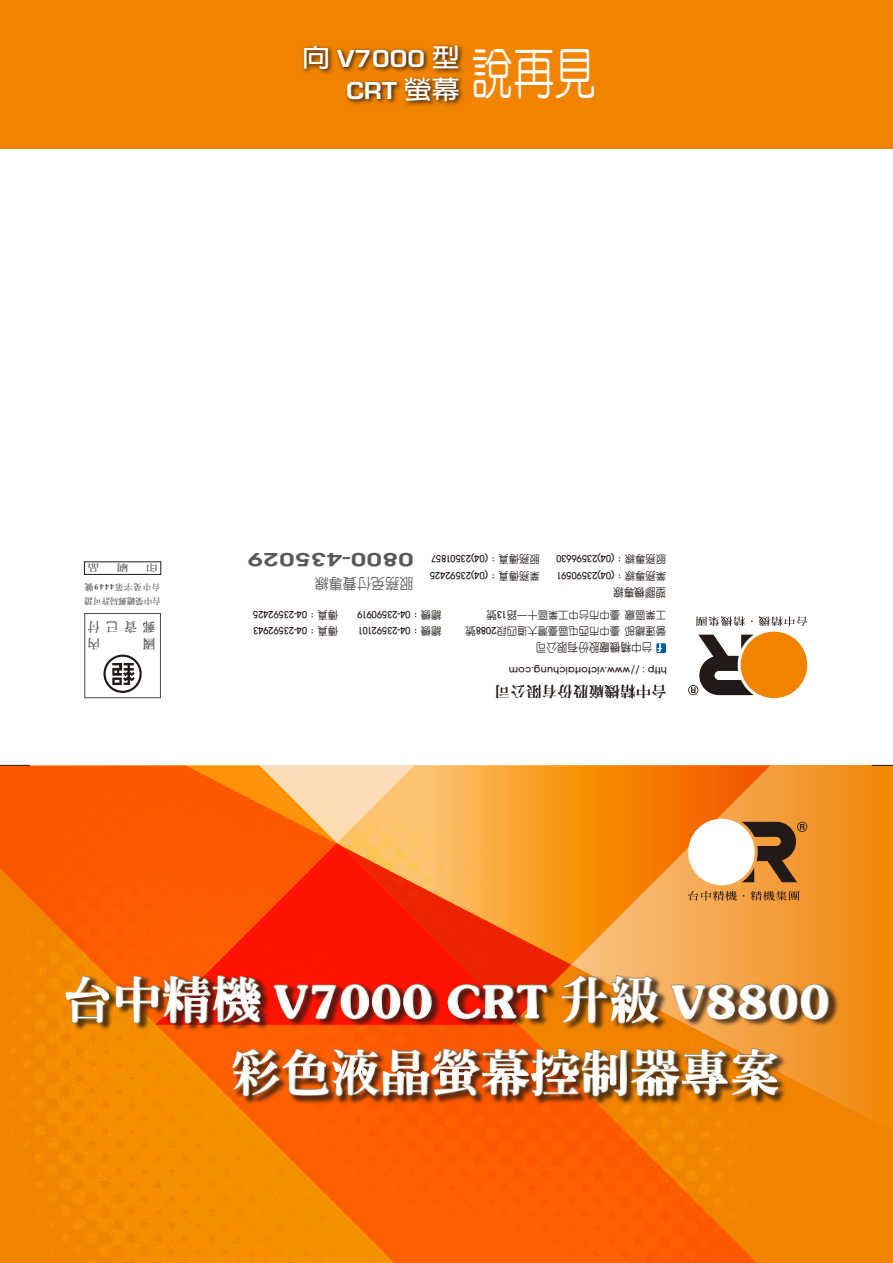
<style>
.page{position:relative;width:893px;height:1263px;background:#fff}
.page>*{position:absolute;margin:0;border:0;box-sizing:border-box;transform-origin:0 0}
.t1{font:600 48.9px "Souvenir Itc T";letter-spacing:.02em;color:#fff}
.t2{font:800 48.9px "AR Ming B5";letter-spacing:.02em;color:#fff}
.t3{font:700 25.5px/32px "Eurostile T";color:#fff;scale:1.1 1}
.t4{font:600 19.95px "Avant Garde Gothic Itc T";letter-spacing:.03em;color:#595857;scale:1.5 1}
.t5{font:500 14.85px "AR Yuan B5";color:#595857;scale:.95 1}
.t6{font:800 14.4px "AR Ming B5";letter-spacing:.02em;color:#231916;scale:1.06 1}
.t7{font:700 12.75px/17px "AR Ming B5";color:#4d4a4a}
.t8{font:500 11.7px "AR Yuan B5";color:#231916;scale:.9 1}
.t9{font:500 10.8px "Avant Garde Gothic Itc T";color:#231916;scale:.95 1}
.t10{font:500 10.8px "AR Yuan B5";color:#231916;scale:.95 1}
.t11{font:500 10.65px "Avant Garde Gothic Itc T";letter-spacing:.025em;color:#231916}
.t12{font:700 9.6px "AR Ming B5";color:#4d4a4a;scale:1.2 1}
.t13{font:700 8.55px/14.9px "AR Ming B5";color:#4d4a4a}
.s1{font-family:"AR New Hei B5"}
.s2{font-family:"Times New Roman"}
.s3{font-family:"AR Yuan B5"}
.s4{font-family:"Avant Garde Gothic Itc T"}
.s5{font-family:"AR Ming B5";font-weight:800}
</style>
<div class="page">
<div style="left:0;top:0;width:893px;height:149px;background:#f08300"></div>
<svg style="left:808px;top:765px;width:85px;height:498px;background:#f08a0f"></svg>
<svg style="left:0;top:765px;width:808px;height:498px;background:#f77302"></svg>
<svg style="left:155px;top:765px;width:615px;height:180px;background:#f98026"></svg>
<img style="left:65px;top:945px;width:765px;height:244px">
<svg style="left:688px;top:891px;width:111px;height:9px"></svg>
<div style="left:688px;top:819px;width:67px;height:66px;background:#fff;border-radius:50%"></div>
<svg style="left:741px;top:822px;width:66px;height:60px;background:#9b7043"></svg>
<svg style="left:696px;top:616px;width:111px;height:10px"></svg>
<div style="left:741px;top:632px;width:66px;height:66px;background:#f08300;border-radius:50%"></div>
<svg style="left:688px;top:635px;width:66px;height:60px"></svg>
<svg style="left:656px;top:643px;width:10px;height:10px"></svg>
<div style="left:84px;top:613px;width:77px;height:85px;border:1px solid #4d4a4a"></div>
<svg style="left:103px;top:654px;width:39px;height:39px"></svg>
<hr style="left:0;top:765px;width:30px;height:1px;background:#231916">
<svg style="left:872px;top:765px;width:21px;height:1px"></svg>
<svg style="left:302px;top:44px;width:161px;height:62px"></svg>
<h2 class="t3" style="left:347px;top:42px;width:228px;text-indent:-45px"><span class="s1">向</span> V7000 <span class="s1">型<br></span>CRT <span class="s1">螢幕</span><sup>說再見</sup></h2>
<p class="t12" style="left:99px;top:573px;width:11px;rotate:-180deg">品</p>
<p class="t12" style="left:128px;top:573px;width:11px;rotate:-180deg">刷</p>
<p class="t12" style="left:158px;top:573px;width:11px;rotate:-180deg">印</p>
<p class="t13" style="left:161px;top:609px;width:78px;rotate:-180deg">台中榮總郵局許可證台中免字第<span class="s2">4449</span>號</p>
<h3 class="t4" style="left:414px;top:571px;width:112px;rotate:-180deg">0800-435029</h3>
<p class="t9" style="left:540px;top:565px;width:116px;rotate:-180deg"><span class="s3">服務傳真：</span>(04)23501857</p>
<p class="t9" style="left:666px;top:565px;width:117px;rotate:-180deg"><span class="s3">服務專線：</span>(04)23596630</p>
<h3 class="t5" style="left:414px;top:591px;width:106px;rotate:-180deg">服務免付費專線</h3>
<p class="t9" style="left:540px;top:582px;width:117px;rotate:-180deg"><span class="s3">業務傳真：</span>(04)23592425</p>
<p class="t9" style="left:666px;top:582px;width:117px;rotate:-180deg"><span class="s3">業務專線：</span>(04)23590591</p>
<p class="t8" style="left:666px;top:598px;width:60px;rotate:-180deg">塑膠機專線</p>
<p class="t7" style="left:155px;top:652px;width:70px;rotate:-180deg">國<br>郵資已付</p>
<p class="t7" style="left:100px;top:652px;width:14px;rotate:-180deg">內</p>
<p class="t9" style="left:338px;top:621px;width:91px;rotate:-180deg"><span class="s3">傳真：</span>04-23592425</p>
<p class="t9" style="left:442px;top:621px;width:90px;rotate:-180deg"><span class="s3">總機：</span>04-23590919</p>
<p class="t10" style="left:666px;top:620px;width:190px;rotate:-180deg">工業區廠臺中市台中工業區十一路<span class="s4">13</span>號</p>
<p class="t9" style="left:338px;top:637px;width:91px;rotate:-180deg"><span class="s3">傳真：</span>04-23592943</p>
<p class="t9" style="left:441px;top:637px;width:90px;rotate:-180deg"><span class="s3">總機：</span>04-23592101</p>
<p class="t10" style="left:666px;top:636px;width:213px;rotate:-180deg">營運總部臺中市西屯區臺灣大道四段<span class="s4">2088</span>號</p>
<p class="t8" style="left:652px;top:654px;width:131px;rotate:-180deg">台中精機廠股份有限公司</p>
<p class="t11" style="left:667px;top:676px;width:159px;rotate:-180deg">http : //www.victortaichung.com</p>
<h3 class="t6" style="left:667px;top:698px;width:164px;rotate:-180deg">台中精機廠股份有限公司</h3>
<h1 class="t1" style="left:63px;top:973px;width:768px"><span class="s5">台中精機</span> V7000 CRT <span class="s5">升級</span> V8800</h1>
<h1 class="t2" style="left:232px;top:1048px;width:549px">彩色液晶螢幕控制器專案</h1>
</div>
